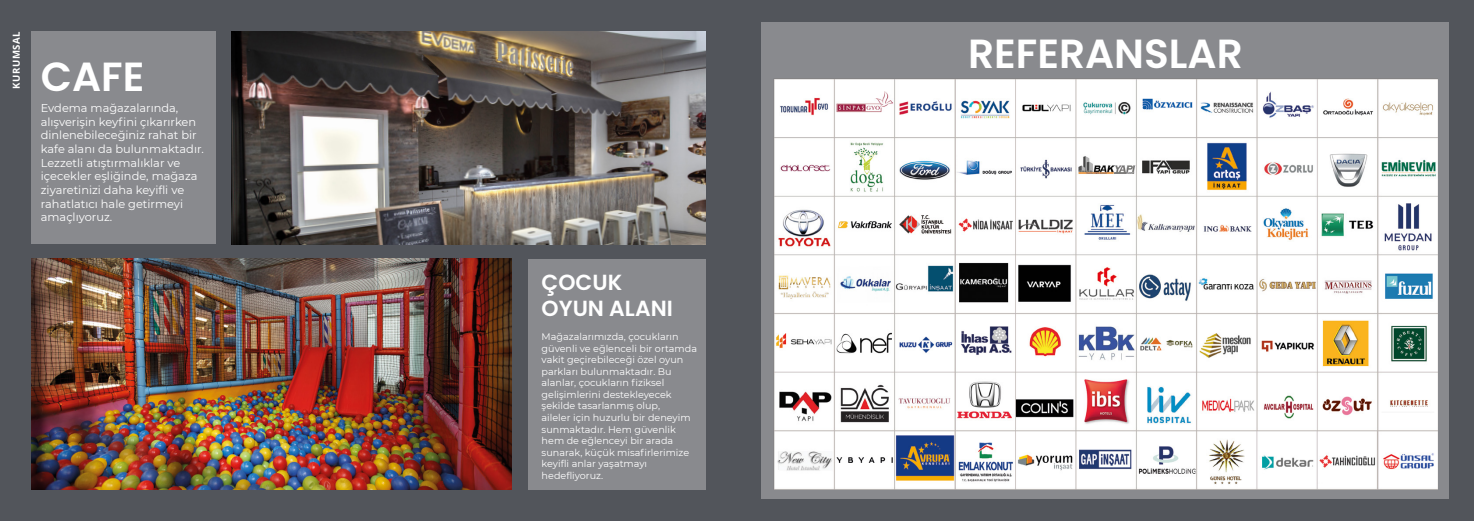
<style>
.page{position:relative;width:1474px;height:521px;background:#fff}
.page>*{position:absolute;margin:0;border:0;box-sizing:border-box;transform-origin:0 0}
.t1{font:600 40.69px "Poppins";color:#fff}
.t2{font:600 21.88px/26.2px "Poppins";color:#fff}
.t3{font:11.38px/13.7px "Montserrat";color:#fff}
.t4{font:9.62px/11.5px "Montserrat";color:#fff}
.t5{font:700 9.62px "Open Sans";letter-spacing:.05em;color:#fff}
</style>
<div class="page">
<div style="left:0;top:0;width:1473px;height:521px;background:#52555b"></div>
<div style="left:528px;top:259px;width:177px;height:230px;background:#898a8e"></div>
<div style="left:32px;top:32px;width:184px;height:212px;background:#898a8e"></div>
<img style="left:32px;top:259px;width:479px;height:230px">
<img style="left:231px;top:32px;width:474px;height:212px">
<div style="left:761px;top:22px;width:688px;height:477px;background:#898a8e"></div>
<img style="left:774px;top:79px;width:663px;height:410px">
<p class="t5" style="left:9px;top:89px;width:59px;rotate:-90deg">KURUMSAL</p>
<h1 class="t1" style="left:41px;top:53px;width:105px">CAFE</h1>
<p class="t3" style="left:41px;top:101px;width:165px">Evdema mağazalarında, alışverişin keyfini çıkarırken dinlenebileceğiniz rahat bir kafe alanı da bulunmaktadır.<br>Lezzetli atıştırmalıklar ve içecekler eşliğinde, mağaza ziyaretinizi daha keyifli ve rahatlatıcı hale getirmeyi amaçlıyoruz.</p>
<h2 class="t2" style="left:541px;top:269px;width:133px">ÇOCUK<br>OYUN ALANI</h2>
<p class="t4" style="left:541px;top:331px;width:157px">Mağazalarımızda, çocukların güvenli ve eğlenceli bir ortamda vakit geçirebileceği özel oyun parkları bulunmaktadır. Bu alanlar, çocukların fiziksel gelişimlerini destekleyecek şekilde tasarlanmış olup,<br>aileler için huzurlu bir deneyim sunmaktadır. Hem güvenlik hem de eğlenceyi bir arada sunarak, küçük misafirlerimize keyifli anlar yaşatmayı hedefliyoruz.</p>
<h1 class="t1" style="left:968px;top:30px;width:276px">REFERANSLAR</h1>
</div>
